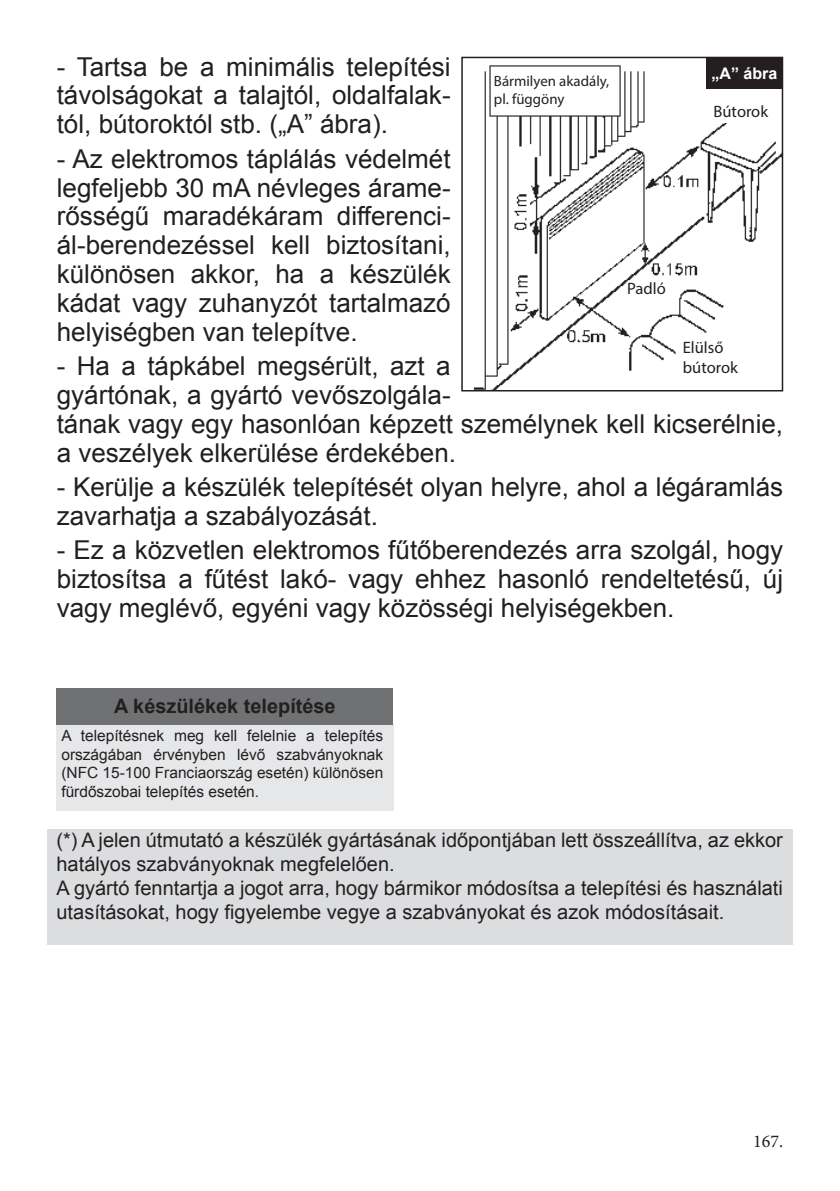
<style>
.page{position:relative;width:840px;height:1191px;background:#fff}
.page>*{position:absolute;margin:0;border:0;box-sizing:border-box;transform-origin:0 0}
.t1{font:26px/28.8px "Arial";color:#231f20;text-align:justify}
.t2{font:20px/24px "Arial";color:#231f20}
.t3{font:700 19.8px "Arial";color:#231f20}
.t4{font:18px "Minion Pro";color:#231f20}
.t5{font:16.6px/19.8px "Myriad Pro";color:#231f20}
.t6{font:700 16px "Arial";color:#fff}
.t7{font:15.4px/18.6px "Arial";color:#231f20;text-align:justify}
.t8{font:14.8px/17.8px "Myriad Pro";color:#231f20}
</style>
<div class="page">
<div style="left:47px;top:829px;width:745px;height:115px;background:#dcdddf"></div>
<div style="left:57px;top:724px;width:337px;height:87px;background:#e6e7e9"></div>
<div style="left:57px;top:687px;width:336px;height:37px;background:#707173"></div>
<img style="left:473px;top:65px;width:306px;height:323px">
<svg style="left:623px;top:281px;width:48px;height:18px"></svg>
<div style="left:495px;top:69px;width:122px;height:44px;background:#fff"></div>
<div style="left:714px;top:99px;width:62px;height:23px;background:#fff"></div>
<div style="left:684px;top:335px;width:87px;height:47px;background:#fff"></div>
<div style="left:461px;top:57px;width:321px;height:334px;border:2px solid #231f20"></div>
<div style="left:706px;top:58px;width:75px;height:31px;background:#231f20"></div>
<p class="t1" style="left:57px;top:52px;width:395px">- Tartsa be a minimális telepítési távolságokat a talajtól, oldalfalak&shy;tól, bútoroktól stb. („A” ábra).</p>
<p class="t1" style="left:57px;top:144px;width:395px">- Az elektromos táplálás védelmét legfeljebb 30 mA névleges árame&shy;rősségű maradékáram differenci&shy;ál-berendezéssel kell biztosítani, különösen akkor, ha a készülék kádat vagy zuhanyzót tartalmazó helyiségben van telepítve.</p>
<p class="t1" style="left:57px;top:352px;width:727px;text-align:left">- Ha a tápkábel megsérült, azt a<br>gyártónak, a gyártó vevőszolgála-<br>tának vagy egy hasonlóan képzett személynek kell kicserélnie, a veszélyek elkerülése érdekében.</p>
<p class="t1" style="left:57px;top:473px;width:727px">- Kerülje a készülék telepítését olyan helyre, ahol a légáramlás zavarhatja a szabályozását.</p>
<p class="t1" style="left:57px;top:536px;width:727px">- Ez a közvetlen elektromos fűtőberendezés arra szolgál, hogy biztosítsa a fűtést lakó- vagy ehhez hasonló rendeltetésű, új vagy meglévő, egyéni vagy közösségi helyiségekben.</p>
<p class="t6" style="left:711px;top:63px;width:67px">„A” ábra</p>
<p class="t8" style="left:493px;top:73px;width:117px">Bármilyen akadály, pl. függöny</p>
<p class="t5" style="left:713px;top:103px;width:56px">Bútorok</p>
<p class="t5" style="left:626px;top:280px;width:40px">Padló</p>
<p class="t5" style="left:682px;top:339px;width:56px">Elülső bútorok</p>
<p class="t3" style="left:114px;top:693px;width:223px">A készülékek telepítése</p>
<p class="t7" style="left:61px;top:726px;width:323px">A telepítésnek meg kell felelnie a telepítés országában érvényben lévő szabványoknak (NFC 15-100 Franciaország esetén) különösen fürdőszobai telepítés esetén.</p>
<p class="t2" style="left:56px;top:828px;width:727px">(*) A jelen útmutató a készülék gyártásának időpontjában lett összeállítva, az ekkor hatályos szabványoknak megfelelően.<br>A gyártó fenntartja a jogot arra, hogy bármikor módosítsa a telepítési és használati utasításokat, hogy 昀椀gyelembe vegye a szabványokat és azok módosításait.</p>
<p class="t4" style="left:752px;top:1130px;width:32px">167.</p>
</div>
